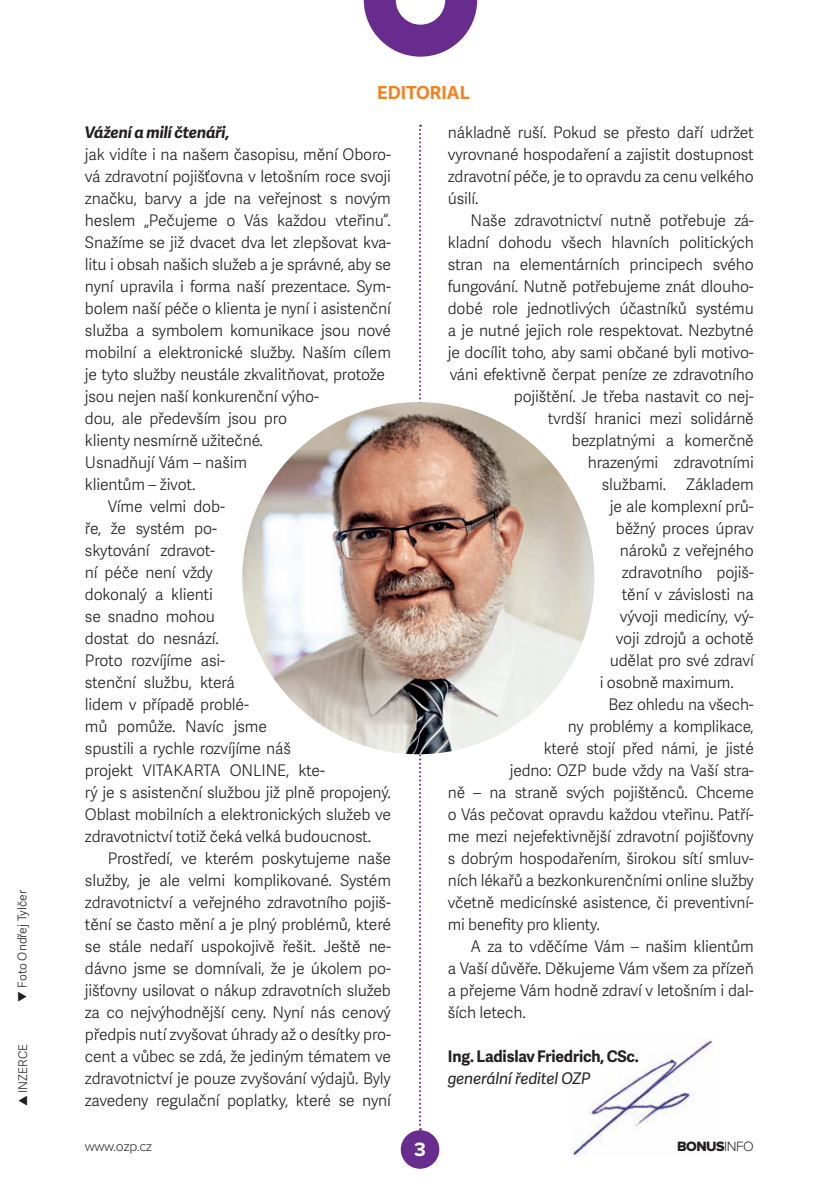
<style>
.page{position:relative;width:839px;height:1191px;background:#fff}
.page>*{position:absolute;margin:0;border:0;box-sizing:border-box;transform-origin:0 0}
.t1{font:700 20px "Proxima Nova";color:#fff}
.t2{font:700 18px "Adelle Sans";color:#f58220}
.t3{font:300 16px "Adelle Sans";letter-spacing:-.01em;color:#231f20}
.t4{font:700 16px/22px "Adelle Sans";letter-spacing:-.01em;color:#231f20}
.t5{font:italic 700 16px "Adelle Sans";letter-spacing:-.01em;color:#231f20}
.t6{font:300 14px "Proxima Nova";letter-spacing:-.03em;color:#231f20}
.t7{font:14px "Proxima Nova Extrabld";letter-spacing:-.04em;color:#231f20}
.t8{font:300 12px "Adelle Sans";color:#231f20}
.s1{font-weight:400;font-style:italic}
.s2{font-family:"Proxima Nova";font-weight:300}
</style>
<div class="page">
<svg style="left:419px;top:125px;width:2px;height:1005px"></svg>
<div style="left:401px;top:1130px;width:38px;height:38px;background:#672c8e;border-radius:50%"></div>
<svg style="left:364px;top:0;width:113px;height:57px"></svg>
<img style="left:573px;top:1038px;width:140px;height:118px">
<img style="left:242px;top:402px;width:352px;height:352px;border-radius:176px">
<p class="t8" style="left:14px;top:1001px;width:113px;rotate:-90deg">▼ Foto Ondřej Tylčer</p>
<p class="t8" style="left:14px;top:1106px;width:62px;rotate:-90deg">▲inzerce</p>
<p class="t2" style="left:377px;top:79px;width:94px">editorial</p>
<p class="t5" style="left:85px;top:121px;width:147px">Vážení a milí čtenáři,</p>
<p class="t3" style="left:85px;top:143px;width:308px">jak vidíte i na našem časopisu, mění Oboro-</p>
<p class="t3" style="left:85px;top:165px;width:308px">vá zdravotní pojišťovna v letošním roce svoji</p>
<p class="t3" style="left:85px;top:187px;width:307px">značku, barvy a jde na veřejnost s novým</p>
<p class="t3" style="left:85px;top:209px;width:307px">heslem „Pečujeme o Vás každou vteřinu“.</p>
<p class="t3" style="left:85px;top:231px;width:307px">Snažíme se již dvacet dva let zlepšovat kva-</p>
<p class="t3" style="left:85px;top:253px;width:308px">litu i obsah našich služeb a je správné, aby se</p>
<p class="t3" style="left:85px;top:275px;width:307px">nyní upravila i forma naší prezentace. Sym-</p>
<p class="t3" style="left:85px;top:297px;width:307px">bolem naší péče o klienta je nyní i asistenční</p>
<p class="t3" style="left:85px;top:319px;width:307px">služba a symbolem komunikace jsou nové</p>
<p class="t3" style="left:85px;top:341px;width:308px">mobilní a elektronické služby. Naším cílem</p>
<p class="t3" style="left:85px;top:363px;width:302px">je tyto služby neustále zkvalitňovat, protože</p>
<p class="t3" style="left:85px;top:385px;width:235px">jsou nejen naší konkurenční výho-</p>
<p class="t3" style="left:85px;top:407px;width:204px">dou, ale především jsou pro</p>
<p class="t3" style="left:85px;top:429px;width:180px">klienty nesmírně užitečné.</p>
<p class="t3" style="left:85px;top:451px;width:164px">Usnadňují Vám – našim</p>
<p class="t3" style="left:85px;top:473px;width:112px">klientům – život.</p>
<p class="t3" style="left:108px;top:495px;width:119px">Víme velmi dob-</p>
<p class="t3" style="left:85px;top:517px;width:133px">ře, že systém po-</p>
<p class="t3" style="left:85px;top:539px;width:132px">skytování zdravot-</p>
<p class="t3" style="left:85px;top:561px;width:129px">ní péče není vždy</p>
<p class="t3" style="left:85px;top:583px;width:129px">dokonalý a klienti</p>
<p class="t3" style="left:85px;top:605px;width:131px">se snadno mohou</p>
<p class="t3" style="left:85px;top:627px;width:136px">dostat do nesnází.</p>
<p class="t3" style="left:85px;top:649px;width:142px">Proto rozvíjíme asi-</p>
<p class="t3" style="left:85px;top:671px;width:152px">stenční službu, která</p>
<p class="t3" style="left:85px;top:693px;width:165px">lidem v případě problé-</p>
<p class="t3" style="left:85px;top:715px;width:183px">mů pomůže. Navíc jsme</p>
<p class="t3" style="left:85px;top:737px;width:207px">spustili a rychle rozvíjíme náš</p>
<p class="t3" style="left:85px;top:759px;width:241px">projekt VITAKARTA ONLINE, kte-</p>
<p class="t3" style="left:85px;top:781px;width:307px">rý je s asistenční službou již plně propojený.</p>
<p class="t3" style="left:85px;top:803px;width:307px">Oblast mobilních a elektronických služeb ve</p>
<p class="t3" style="left:85px;top:825px;width:288px">zdravotnictví totiž čeká velká budoucnost.</p>
<p class="t3" style="left:108px;top:847px;width:285px">Prostředí, ve kterém poskytujeme naše</p>
<p class="t3" style="left:85px;top:869px;width:308px">služby, je ale velmi komplikované. Systém</p>
<p class="t3" style="left:85px;top:891px;width:307px">zdravotnictví a veřejného zdravotního pojiš-</p>
<p class="t3" style="left:85px;top:913px;width:308px">tění se často mění a je plný problémů, které</p>
<p class="t3" style="left:85px;top:935px;width:308px">se stále nedaří uspokojivě řešit. Ještě ne-</p>
<p class="t3" style="left:85px;top:957px;width:307px">dávno jsme se domnívali, že je úkolem po-</p>
<p class="t3" style="left:85px;top:979px;width:307px">jišťovny usilovat o nákup zdravotních služeb</p>
<p class="t3" style="left:85px;top:1001px;width:307px">za co nejvýhodnější ceny. Nyní nás cenový</p>
<p class="t3" style="left:85px;top:1023px;width:307px">předpis nutí zvyšovat úhrady až o desítky pro-</p>
<p class="t3" style="left:85px;top:1045px;width:307px">cent a vůbec se zdá, že jediným tématem ve</p>
<p class="t3" style="left:85px;top:1067px;width:307px">zdravotnictví je pouze zvyšování výdajů. Byly</p>
<p class="t3" style="left:85px;top:1089px;width:307px">zavedeny regulační poplatky, které se nyní</p>
<p class="t6" style="left:85px;top:1140px;width:69px">www.ozp.cz</p>
<p class="t1" style="left:414px;top:1140px;width:13px">3</p>
<p class="t3" style="left:448px;top:121px;width:308px">nákladně ruší. Pokud se přesto daří udržet</p>
<p class="t3" style="left:448px;top:143px;width:308px">vyrovnané hospodaření a zajistit dostupnost</p>
<p class="t3" style="left:448px;top:165px;width:307px">zdravotní péče, je to opravdu za cenu velkého</p>
<p class="t3" style="left:448px;top:187px;width:32px">úsilí.</p>
<p class="t3" style="left:471px;top:209px;width:285px">Naše zdravotnictví nutně potřebuje zá-</p>
<p class="t3" style="left:448px;top:231px;width:307px">kladní dohodu všech hlavních politických</p>
<p class="t3" style="left:448px;top:253px;width:307px">stran na elementárních principech svého</p>
<p class="t3" style="left:448px;top:275px;width:307px">fungování. Nutně potřebujeme znát dlouho-</p>
<p class="t3" style="left:448px;top:297px;width:308px">dobé role jednotlivých účastníků systému</p>
<p class="t3" style="left:448px;top:319px;width:307px">a je nutné jejich role respektovat. Nezbytné</p>
<p class="t3" style="left:448px;top:341px;width:307px">je docílit toho, aby sami občané byli motivo-</p>
<p class="t3" style="left:450px;top:363px;width:306px">váni efektivně čerpat peníze ze zdravotního</p>
<p class="t3" style="left:514px;top:385px;width:241px">pojištění. Je třeba nastavit co nej-</p>
<p class="t3" style="left:548px;top:407px;width:208px">tvrdší hranici mezi solidárně</p>
<p class="t3" style="left:572px;top:429px;width:183px">bezplatnými a komerčně</p>
<p class="t3" style="left:588px;top:451px;width:168px">hrazenými zdravotními</p>
<p class="t3" style="left:602px;top:473px;width:154px">službami. Základem</p>
<p class="t3" style="left:610px;top:495px;width:145px">je ale komplexní prů-</p>
<p class="t3" style="left:616px;top:517px;width:139px">běžný proces úprav</p>
<p class="t3" style="left:620px;top:539px;width:136px">nároků z veřejného</p>
<p class="t3" style="left:622px;top:561px;width:134px">zdravotního pojiš-</p>
<p class="t3" style="left:622px;top:583px;width:134px">tění v závislosti na</p>
<p class="t3" style="left:620px;top:605px;width:135px">vývoji medicíny, vý-</p>
<p class="t3" style="left:616px;top:627px;width:140px">voji zdrojů a ochotě</p>
<p class="t3" style="left:610px;top:649px;width:145px">udělat pro své zdraví</p>
<p class="t3" style="left:600px;top:671px;width:135px">i osobně maximum.</p>
<p class="t3" style="left:609px;top:693px;width:147px">Bez ohledu na všech-</p>
<p class="t3" style="left:568px;top:715px;width:188px">ny problémy a komplikace,</p>
<p class="t3" style="left:544px;top:737px;width:211px">které stojí před námi, je jisté</p>
<p class="t3" style="left:510px;top:759px;width:246px">jedno: OZP bude vždy na Vaší stra-</p>
<p class="t3" style="left:448px;top:781px;width:308px">ně – na straně svých pojištěnců. Chceme</p>
<p class="t3" style="left:448px;top:803px;width:308px">o Vás pečovat opravdu každou vteřinu. Patří-</p>
<p class="t3" style="left:448px;top:825px;width:307px">me mezi nejefektivnější zdravotní pojišťovny</p>
<p class="t3" style="left:448px;top:847px;width:307px">s dobrým hospodařením, širokou sítí smluv-</p>
<p class="t3" style="left:448px;top:869px;width:308px">ních lékařů a bezkonkurenčními online služby</p>
<p class="t3" style="left:448px;top:891px;width:308px">včetně medicínské asistence, či preventivní-</p>
<p class="t3" style="left:448px;top:913px;width:153px">mi benefity pro klienty.</p>
<p class="t3" style="left:471px;top:935px;width:285px">A za to vděčíme Vám – našim klientům</p>
<p class="t3" style="left:448px;top:957px;width:308px">a Vaší důvěře. Děkujeme Vám všem za přízeň</p>
<p class="t3" style="left:448px;top:979px;width:307px">a přejeme Vám hodně zdraví v letošním i dal-</p>
<p class="t3" style="left:448px;top:1001px;width:80px">ších letech.</p>
<p class="t4" style="left:448px;top:1045px;width:193px">Ing. Ladislav Friedrich, CSc. <span class="s1">generální ředitel OZP</span></p>
<p class="t7" style="left:677px;top:1138px;width:78px">BONUS<span class="s2">info</span></p>
</div>
